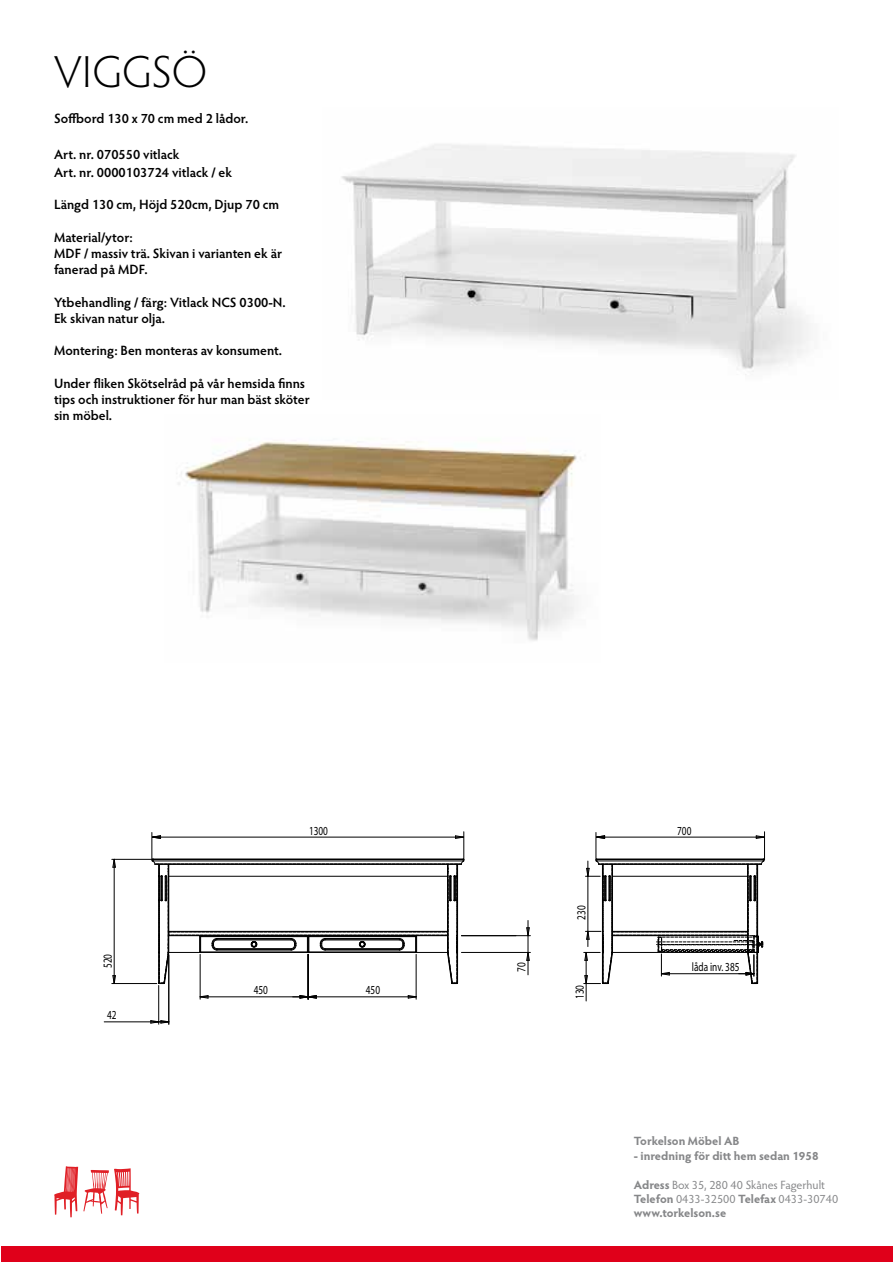
<style>
.page{position:relative;width:893px;height:1263px;background:#fff}
.page>*{position:absolute;margin:0;border:0;box-sizing:border-box;transform-origin:0 0}
.t1{font:300 45px "Hypatia Sans Pro";color:#000}
.t2{font:600 13.5px/16.2px "Hypatia Sans Pro";color:#000}
.t3{font:12.3px "Myriad Pro";color:#000;scale:.75 1}
.t4{font:12px/14.4px "Hypatia Sans Pro";color:#868789}
.t5{font:700 12px "Hypatia Sans Pro";color:#868789}
.s1{font-weight:700}
</style>
<div class="page">
<div style="left:2px;top:1246px;width:891px;height:16px;background:#e0001a"></div>
<svg style="left:54px;top:1166px;width:86px;height:51px"></svg>
<img style="left:341px;top:144px;width:468px;height:231px">
<svg style="left:112px;top:858px;width:4px;height:10px"></svg>
<svg style="left:112px;top:975px;width:4px;height:8px"></svg>
<hr style="left:112px;top:859px;width:41px;height:1px;background:#000">
<hr style="left:112px;top:983px;width:45px;height:1px;background:#000">
<hr style="left:114px;top:859px;width:1px;height:124px;background:#000">
<hr style="left:461px;top:935px;width:69px;height:1px;background:#000">
<hr style="left:461px;top:952px;width:69px;height:1px;background:#000">
<svg style="left:526px;top:920px;width:4px;height:55px"></svg>
<hr style="left:158px;top:985px;width:1px;height:39px;background:#000">
<hr style="left:104px;top:1021px;width:55px;height:1px;background:#000">
<hr style="left:168px;top:955px;width:1px;height:69px;background:#000">
<svg style="left:150px;top:1020px;width:20px;height:4px"></svg>
<svg style="left:199px;top:995px;width:10px;height:4px"></svg>
<hr style="left:200px;top:954px;width:1px;height:45px;background:#000">
<hr style="left:200px;top:996px;width:108px;height:1px;background:#000">
<hr style="left:307px;top:954px;width:1px;height:45px;background:#000">
<svg style="left:293px;top:995px;width:24px;height:4px"></svg>
<svg style="left:407px;top:995px;width:9px;height:4px"></svg>
<hr style="left:308px;top:954px;width:1px;height:45px;background:#000">
<hr style="left:416px;top:954px;width:1px;height:45px;background:#000">
<hr style="left:308px;top:996px;width:108px;height:1px;background:#000">
<svg style="left:151px;top:832px;width:314px;height:152px"></svg>
<hr style="left:153px;top:837px;width:310px;height:1px;background:#000">
<svg style="left:584px;top:832px;width:181px;height:169px"></svg>
<img style="left:176px;top:440px;width:401px;height:201px">
<h1 class="t1" style="left:54px;top:42px;width:155px">VIGGSÖ</h1>
<p class="t2" style="left:54px;top:110px;width:196px">Soffbord 130 x 70 cm med 2 lådor.</p>
<p class="t2" style="left:54px;top:145px;width:180px;line-height:18px">Art. nr. 070550 vitlack<br>Art. nr. 0000103724 vitlack / ek</p>
<p class="t2" style="left:54px;top:196px;width:227px">Längd 130 cm, Höjd 520cm, Djup 70 cm</p>
<p class="t2" style="left:54px;top:229px;width:230px">Material/ytor:<br>MDF / massiv trä. Skivan i varianten ek är fanerad på MDF.</p>
<p class="t2" style="left:54px;top:293px;width:233px">Ytbehandling / färg: Vitlack NCS 0300-N.<br>Ek skivan natur olja.</p>
<p class="t2" style="left:54px;top:342px;width:230px">Montering: Ben monteras av konsument.</p>
<p class="t2" style="left:54px;top:374px;width:257px">Under fliken Skötselråd på vår hemsida finns tips och instruktioner för hur man bäst sköter sin möbel.</p>
<p class="t3" style="left:309px;top:823px;width:27px">1300</p>
<p class="t3" style="left:677px;top:823px;width:20px">700</p>
<p class="t3" style="left:100px;top:968px;width:20px;rotate:-90deg">520</p>
<p class="t3" style="left:514px;top:972px;width:14px;rotate:-90deg">70</p>
<p class="t3" style="left:107px;top:1008px;width:14px">42</p>
<p class="t3" style="left:254px;top:983px;width:20px">450</p>
<p class="t3" style="left:366px;top:983px;width:20px">450</p>
<p class="t3" style="left:574px;top:920px;width:20px;rotate:-90deg">230</p>
<p class="t3" style="left:572px;top:999px;width:20px;rotate:-90deg">130</p>
<p class="t3" style="left:692px;top:959px;width:65px">låda inv. 385</p>
<p class="t5" style="left:634px;top:1133px;width:107px">Torkelson Möbel AB</p>
<p class="t5" style="left:634px;top:1147px;width:186px">- inredning för ditt hem sedan 1958</p>
<p class="t4" style="left:634px;top:1177px;width:206px"><span class="s1">Adress</span> Box 35, 280 40 Skånes Fagerhult<br><span class="s1">Telefon</span> 0433-32500 <span class="s1">Telefax</span> 0433-30740 <span class="s1">www.torkelson.se</span></p>
</div>
